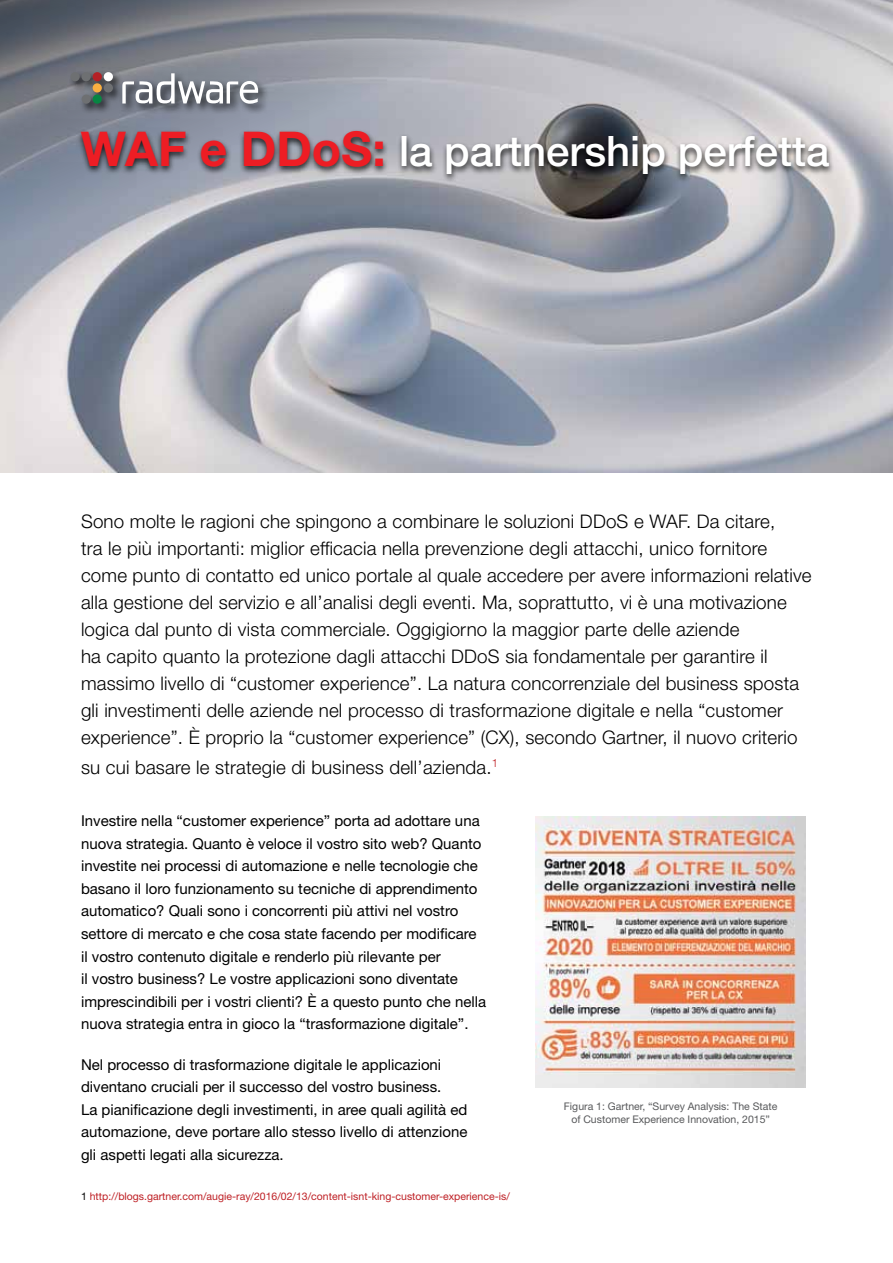
<style>
.page{position:relative;width:893px;height:1263px;background:#fff}
.page>*{position:absolute;margin:0;border:0;box-sizing:border-box;transform-origin:0 0}
.t1{font:500 42px "Helvetica Neue LT Std";color:#fff}
.t2{font:300 18.75px/27px "Helvetica Neue LT Std";letter-spacing:.01em;color:#000}
.t3{font:15px/22.5px "Helvetica Neue LT Std";color:#000}
.t4{font:10.5px "Helvetica Neue LT Std";color:#be1f24}
.t5{font:10.5px/12.6px "Helvetica Neue LT Std";color:#58595b;text-align:center}
.s1{font-weight:700;font-size:48px;color:#ed1d24}
.s2{color:#000}
</style>
<div class="page">
<img style="left:0;top:375px;width:893px;height:97px">
<svg style="left:0;top:0;width:893px;height:375px;background:#a1a4ae"></svg>
<div style="left:68px;top:69px;width:201px;height:46px;background:#000;opacity:.75"></div>
<div style="left:104px;top:72px;width:9px;height:9px;background:#fff;border-radius:50%"></div>
<div style="left:70px;top:72px;width:10px;height:9px;background:#6e7072;border-radius:50%"></div>
<div style="left:82px;top:72px;width:9px;height:9px;background:#6e7072;border-radius:50%"></div>
<div style="left:104px;top:83px;width:9px;height:10px;background:#6e7072;border-radius:50%"></div>
<div style="left:93px;top:72px;width:9px;height:9px;background:#b42025;border-radius:50%"></div>
<div style="left:93px;top:83px;width:9px;height:10px;background:#faaf41;border-radius:50%"></div>
<div style="left:82px;top:95px;width:9px;height:9px;background:#6e7072;border-radius:50%"></div>
<div style="left:93px;top:94px;width:9px;height:10px;background:#078542;border-radius:50%"></div>
<svg style="left:122px;top:73px;width:138px;height:31px"></svg>
<div style="left:76px;top:129px;width:759px;height:55px;background:#000100;opacity:.8"></div>
<img style="left:536px;top:816px;width:270px;height:272px">
<h1 class="t1" style="left:81px;top:126px;width:750px"><span class="s1">WAF e DDoS:</span> la partnership perfetta</h1>
<p class="t2" style="left:81px;top:507px;width:732px">Sono molte le ragioni che spingono a combinare le soluzioni DDoS e WAF. Da citare,<br>tra le più importanti: miglior efficacia nella prevenzione degli attacchi, unico fornitore come punto di contatto ed unico portale al quale accedere per avere informazioni relative alla gestione del servizio e all’analisi degli eventi. Ma, soprattutto, vi è una motivazione logica dal punto di vista commerciale. Oggigiorno la maggior parte delle aziende<br>ha capito quanto la protezione dagli attacchi DDoS sia fondamentale per garantire il massimo livello di “customer experience”. La natura concorrenziale del business sposta gli investimenti delle aziende nel processo di trasformazione digitale e nella “customer experience”. È proprio la “customer experience” (CX), secondo Gartner, il nuovo criterio</p>
<p class="t2" style="left:81px;top:753px;width:419px">su cui basare le strategie di business dell’azienda.<sup>1</sup></p>
<p class="t3" style="left:81px;top:810px;width:407px">Investire nella “customer experience” porta ad adottare una nuova strategia. Quanto è veloce il vostro sito web? Quanto investite nei processi di automazione e nelle tecnologie che basano il loro funzionamento su tecniche di apprendimento automatico? Quali sono i concorrenti più attivi nel vostro settore di mercato e che cosa state facendo per modificare il vostro contenuto digitale e renderlo più rilevante per<br>il vostro business? Le vostre applicazioni sono diventate imprescindibili per i vostri clienti? È a questo punto che nella nuova strategia entra in gioco la “trasformazione digitale”.</p>
<p class="t3" style="left:81px;top:1053px;width:388px">Nel processo di trasformazione digitale le applicazioni diventano cruciali per il successo del vostro business.<br>La pianificazione degli investimenti, in aree quali agilità ed automazione, deve portare allo stesso livello di attenzione gli aspetti legati alla sicurezza.</p>
<p class="t4" style="left:81px;top:1190px;width:430px"><span class="s2">1</span> http://blogs.gartner.com/augie-ray/2016/02/13/content-isnt-king-customer-experience-is/</p>
<p class="t5" style="left:564px;top:1100px;width:215px">Figura 1: Gartner, “Survey Analysis: The State of Customer Experience Innovation, 2015”</p>
</div>
